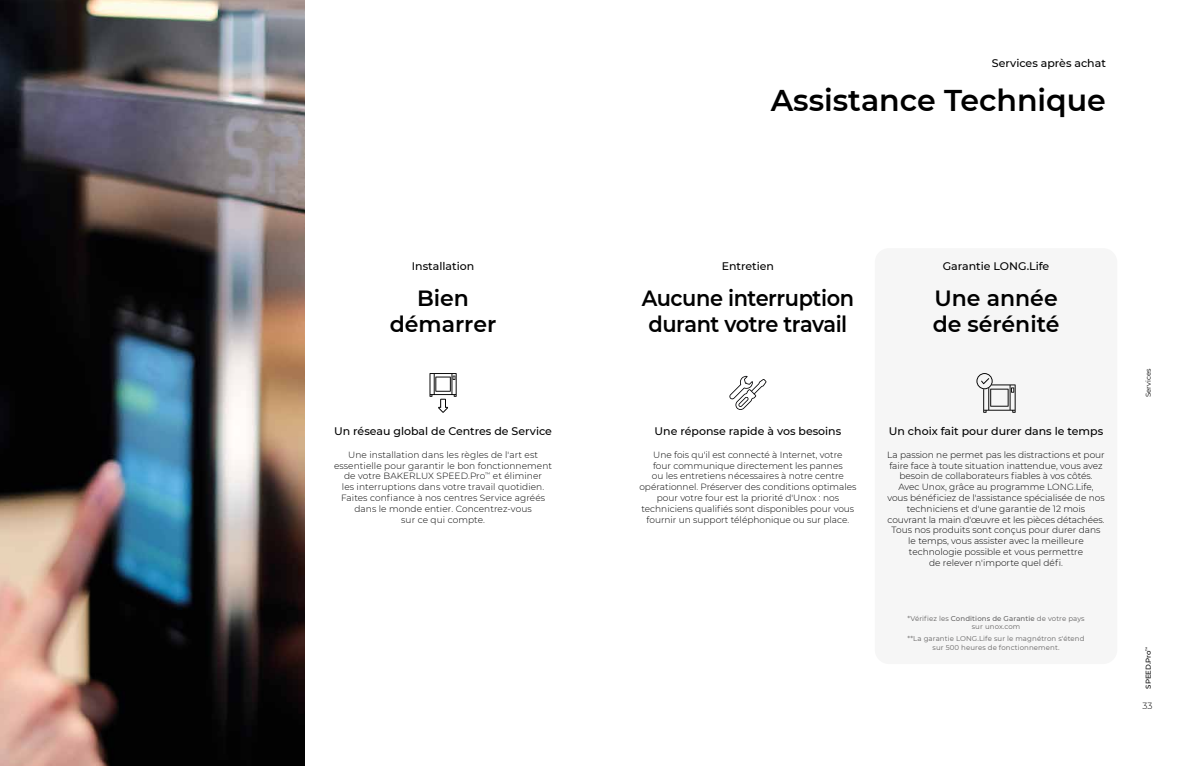
<style>
.page{position:relative;width:1191px;height:766px;background:#fff}
.page>*{position:absolute;margin:0;border:0;box-sizing:border-box;transform-origin:0 0}
.t1{font:600 30px "Montserrat";color:#000}
.t2{font:600 22px/26.4px "Montserrat";letter-spacing:-.02em;color:#000;text-align:center;scale:.95 1}
.t3{font:600 22px/26.4px "Montserrat";color:#000}
.t4{font:500 11px "Montserrat";color:#000}
.t5{font:300 9px/10.8px "Montserrat";color:#000;text-align:center}
.t6{font:7px/8.4px "Montserrat";letter-spacing:.015em;color:#646363;text-align:center}
.t7{font:500 7px "Montserrat";letter-spacing:-.005em;color:#000}
.t8{font:7px "Montserrat";color:#000}
.s1{font-weight:500}
</style>
<div class="page">
<img style="left:0;top:0;width:305px;height:765px">
<svg style="left:429px;top:373px;width:27px;height:39px"></svg>
<div style="left:874px;top:248px;width:243px;height:415px;background:#f6f6f6;border-radius:14px"></div>
<svg style="left:729px;top:375px;width:37px;height:35px"></svg>
<svg style="left:976px;top:373px;width:39px;height:39px"></svg>
<p class="t4" style="left:992px;top:56px;width:115px">Services après achat</p>
<h1 class="t1" style="left:771px;top:79px;width:336px">Assistance Technique</h1>
<p class="t4" style="left:412px;top:258px;width:64px">Installation</p>
<p class="t4" style="left:721px;top:258px;width:54px">Entretien</p>
<p class="t4" style="left:942px;top:258px;width:108px">Garantie LONG.Life</p>
<h2 class="t3" style="left:390px;top:283px;width:108px;text-align:center">Bien démarrer</h2>
<h2 class="t2" style="left:641px;top:283px;width:225px">Aucune interruption durant votre travail</h2>
<h2 class="t3" style="left:932px;top:283px;width:128px">Une année de sérénité</h2>
<p class="t8" style="left:1143px;top:397px;width:30px;rotate:-90deg">Services</p>
<p class="t4" style="left:334px;top:423px;width:219px">Un réseau global de Centres de Service</p>
<p class="t4" style="left:654px;top:423px;width:188px">Une réponse rapide à vos besoins</p>
<p class="t4" style="left:888px;top:423px;width:216px">Un choix fait pour durer dans le temps</p>
<p class="t5" style="left:334px;top:448px;width:219px">Une installation dans les règles de l'art est essentielle pour garantir le bon fonctionnement de votre BAKERLUX SPEED.Pro<sup>™</sup> et éliminer<br>les interruptions dans votre travail quotidien.<br>Faites confiance à nos centres Service agréés dans le monde entier. Concentrez-vous<br>sur ce qui compte.</p>
<p class="t5" style="left:639px;top:448px;width:219px">Une fois qu'il est connecté à Internet, votre<br>four communique directement les pannes<br>ou les entretiens nécessaires à notre centre opérationnel. Préserver des conditions optimales pour votre four est la priorité d'Unox : nos techniciens qualifiés sont disponibles pour vous fournir un support téléphonique ou sur place.</p>
<p class="t5" style="left:887px;top:448px;width:219px">La passion ne permet pas les distractions et pour faire face à toute situation inattendue, vous avez besoin de collaborateurs fiables à vos côtés.<br>Avec Unox, grâce au programme LONG.Life, vous bénéficiez de l'assistance spécialisée de nos techniciens et d'une garantie de 12 mois couvrant la main d'œuvre et les pièces détachées.<br>Tous nos produits sont conçus pour durer dans le temps, vous assister avec la meilleure technologie possible et vous permettre<br>de relever n'importe quel défi.</p>
<p class="t6" style="left:907px;top:613px;width:179px">*Vérifiez les <span class="s1">Conditions de Garantie</span> de votre pays sur unox.com</p>
<p class="t6" style="left:907px;top:634px;width:178px">**La garantie LONG.Life sur le magnétron s'étend sur 500 heures de fonctionnement.</p>
<p class="t7" style="left:1143px;top:688px;width:44px;rotate:-90deg">SPEED.Pro<sup>™</sup></p>
<p class="t5" style="left:1142px;top:700px;width:12px">33</p>
</div>
